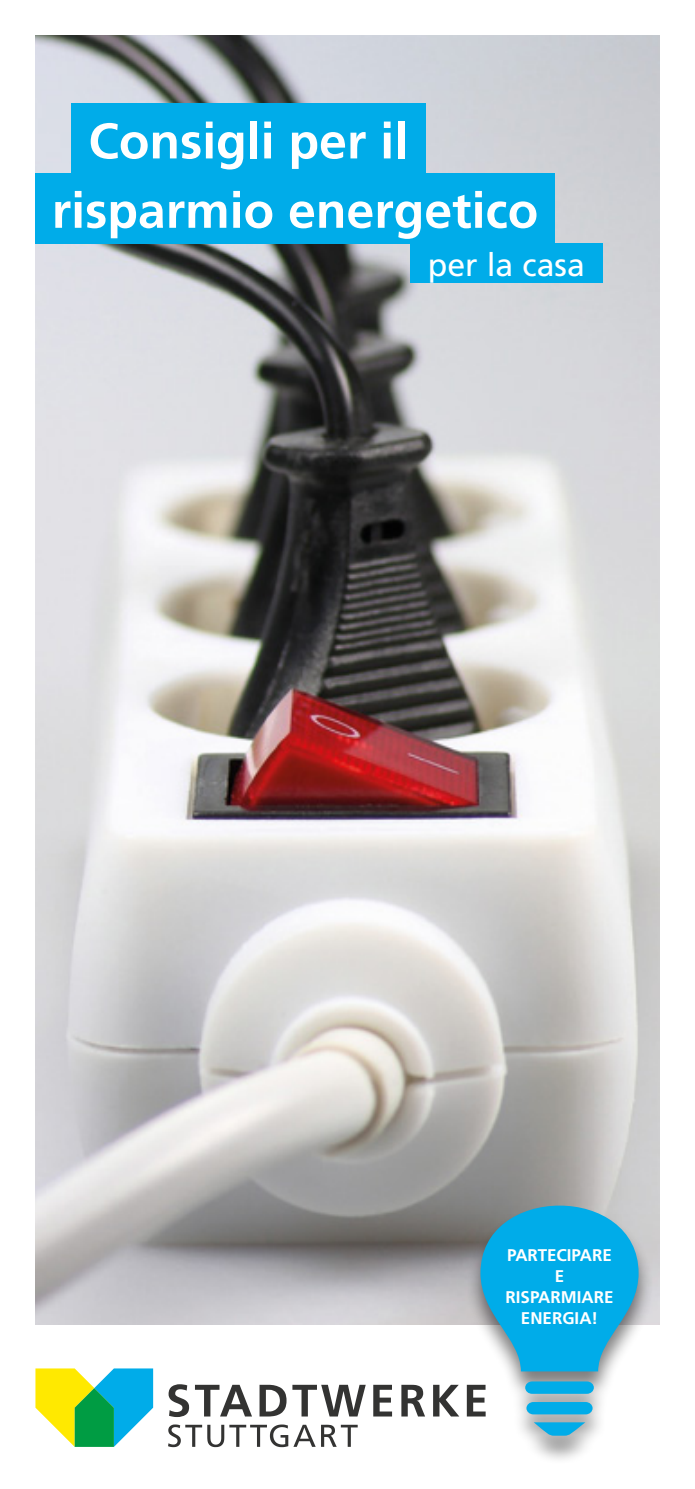
<style>
.page{position:relative;width:695px;height:1489px;background:#fff}
.page>*{position:absolute;margin:0;border:0;box-sizing:border-box;transform-origin:0 0}
.t1{font:700 50px "Frutiger";color:#fff}
.t2{font:32px "Frutiger";color:#fff}
.t3{font:700 17px/21.2px "Frutiger";color:#fff;text-align:center}
</style>
<div class="page">
<img style="left:35px;top:35px;width:624px;height:1289px">
<div style="left:35px;top:173px;width:519px;height:71px;background:#00ace9"></div>
<div style="left:410px;top:244px;width:192px;height:39px;background:#00ace9"></div>
<div style="left:465px;top:1204px;width:188px;height:260px;background:#000;opacity:.5"></div>
<svg style="left:526px;top:1401px;width:66px;height:13px"></svg>
<svg style="left:533px;top:1422px;width:52px;height:13px"></svg>
<svg style="left:525px;top:1381px;width:68px;height:12px"></svg>
<svg style="left:480px;top:1182px;width:158px;height:189px;background:#39aed7"></svg>
<svg style="left:168px;top:1424px;width:189px;height:22px"></svg>
<svg style="left:168px;top:1384px;width:317px;height:32px"></svg>
<svg style="left:35px;top:1368px;width:118px;height:78px"></svg>
<div style="left:71px;top:103px;width:354px;height:71px;background:#00ace9"></div>
<p class="t1" style="left:88px;top:112px;width:321px">Consigli per il</p>
<p class="t1" style="left:52px;top:181px;width:488px">risparmio energetico</p>
<p class="t2" style="left:428px;top:246px;width:158px">per la casa</p>
<p class="t3" style="left:505px;top:1243px;width:109px">PARTECIPARE<br>E<br>RISPARMIARE<br>ENERGIA!</p>
</div>
